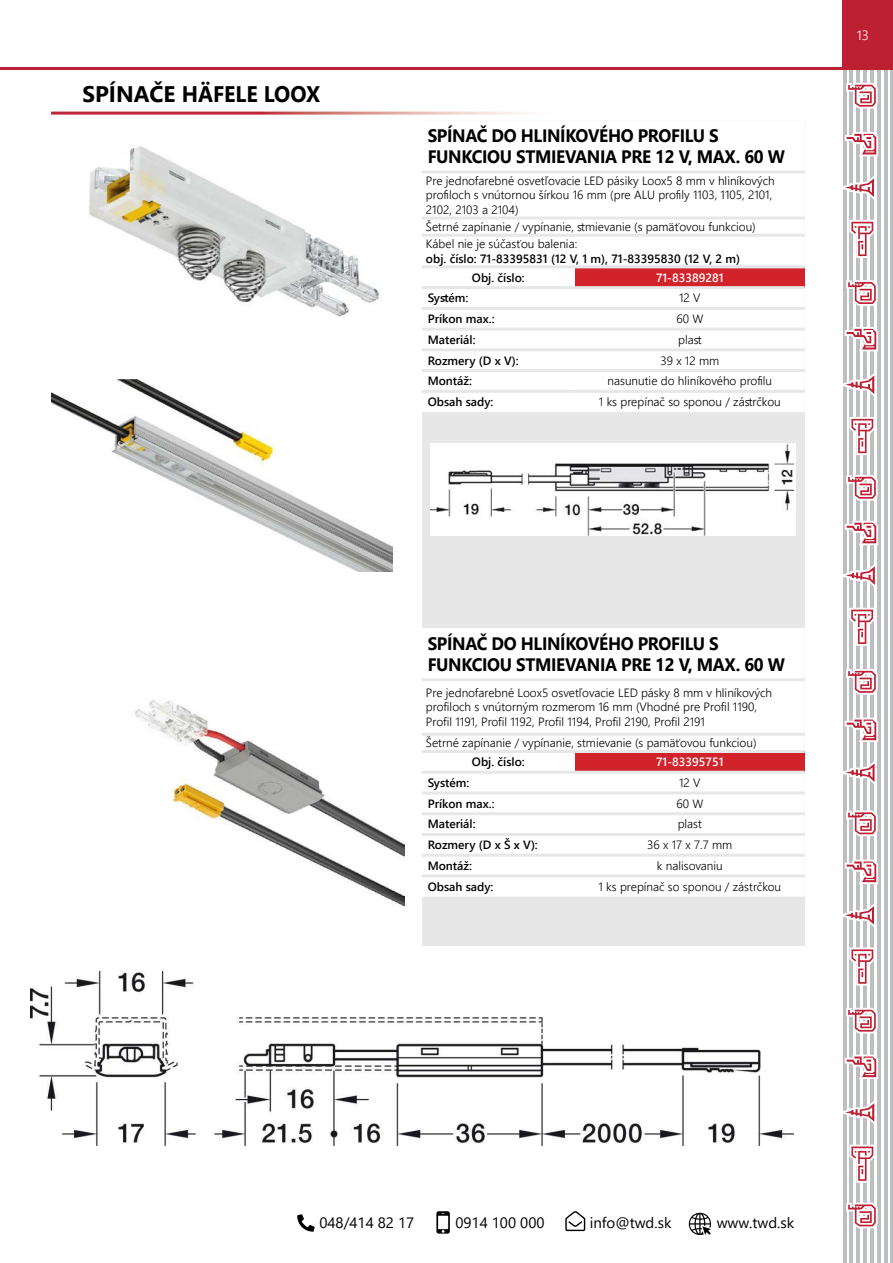
<style>
.page{position:relative;width:893px;height:1263px;background:#fff}
.page>*{position:absolute;margin:0;border:0;box-sizing:border-box;transform-origin:0 0}
.t1{font:700 22.5px "Segoe UI";color:#000}
.t2{font:700 18px/21.6px "Segoe UI";letter-spacing:-.02em;color:#000;scale:.95 1}
.t3{font:15px "Segoe UI";color:#000}
.t4{font:300 13.5px "Segoe UI";color:#fff}
.t5{font:300 12px/14.4px "Segoe UI";color:#000}
.t6{font:600 12px/19px "Segoe UI";color:#000}
.t7{font:600 12px "Segoe UI";color:#fff}
</style>
<div class="page">
<svg style="left:436px;top:1211px;width:14px;height:22px"></svg>
<svg style="left:565px;top:1211px;width:20px;height:20px"></svg>
<svg style="left:297px;top:1214px;width:18px;height:18px"></svg>
<svg style="left:688px;top:1212px;width:23px;height:24px"></svg>
<hr style="left:891px;top:60px;width:2px;height:1203px;background:#bcbec0">
<hr style="left:857px;top:60px;width:3px;height:1203px;background:#bcbec0">
<hr style="left:863px;top:60px;width:4px;height:1203px;background:#bcbec0">
<hr style="left:870px;top:60px;width:4px;height:1203px;background:#bcbec0">
<hr style="left:877px;top:60px;width:4px;height:1203px;background:#bcbec0">
<hr style="left:884px;top:60px;width:3px;height:1203px;background:#bcbec0">
<hr style="left:850px;top:60px;width:3px;height:1203px;background:#bcbec0">
<hr style="left:843px;top:60px;width:3px;height:1203px;background:#bcbec0">
<div style="left:843px;top:0;width:50px;height:70px;background:#be2033"></div>
<svg style="left:845px;top:132px;width:33px;height:24px"></svg>
<svg style="left:846px;top:83px;width:32px;height:25px"></svg>
<svg style="left:849px;top:220px;width:25px;height:38px"></svg>
<svg style="left:843px;top:174px;width:31px;height:27px"></svg>
<svg style="left:845px;top:327px;width:33px;height:24px"></svg>
<svg style="left:846px;top:280px;width:32px;height:26px"></svg>
<svg style="left:849px;top:417px;width:25px;height:38px"></svg>
<svg style="left:843px;top:372px;width:32px;height:26px"></svg>
<svg style="left:845px;top:521px;width:33px;height:24px"></svg>
<svg style="left:846px;top:475px;width:32px;height:26px"></svg>
<svg style="left:849px;top:608px;width:25px;height:38px"></svg>
<svg style="left:843px;top:562px;width:32px;height:27px"></svg>
<svg style="left:845px;top:718px;width:33px;height:24px"></svg>
<svg style="left:846px;top:669px;width:32px;height:26px"></svg>
<svg style="left:843px;top:759px;width:32px;height:27px"></svg>
<svg style="left:845px;top:860px;width:33px;height:24px"></svg>
<svg style="left:846px;top:810px;width:32px;height:26px"></svg>
<svg style="left:849px;top:947px;width:25px;height:38px"></svg>
<svg style="left:843px;top:902px;width:31px;height:27px"></svg>
<svg style="left:845px;top:1055px;width:33px;height:24px"></svg>
<svg style="left:846px;top:1008px;width:32px;height:25px"></svg>
<svg style="left:849px;top:1145px;width:25px;height:38px"></svg>
<svg style="left:843px;top:1099px;width:32px;height:27px"></svg>
<svg style="left:846px;top:1202px;width:32px;height:26px"></svg>
<hr style="left:0;top:68px;width:893px;height:2px;background:#be2033">
<div style="left:422px;top:120px;width:383px;height:826px;background:#e7e7e7"></div>
<div style="left:422px;top:120px;width:383px;height:292px;background:#fff"></div>
<div style="left:575px;top:267px;width:230px;height:21px;background:#d2232a"></div>
<hr style="left:422px;top:307px;width:153px;height:3px;background:#e6e7e8">
<hr style="left:575px;top:307px;width:230px;height:3px;background:#e6e7e8">
<hr style="left:422px;top:328px;width:153px;height:3px;background:#e6e7e8">
<hr style="left:575px;top:328px;width:230px;height:3px;background:#e6e7e8">
<hr style="left:422px;top:170px;width:153px;height:3px;background:#e6e7e8">
<hr style="left:575px;top:170px;width:230px;height:3px;background:#e6e7e8">
<hr style="left:422px;top:216px;width:153px;height:3px;background:#e6e7e8">
<hr style="left:575px;top:216px;width:230px;height:3px;background:#e6e7e8">
<hr style="left:422px;top:234px;width:153px;height:3px;background:#e6e7e8">
<hr style="left:575px;top:234px;width:230px;height:3px;background:#e6e7e8">
<hr style="left:422px;top:265px;width:153px;height:3px;background:#e6e7e8">
<hr style="left:575px;top:265px;width:230px;height:3px;background:#e6e7e8">
<hr style="left:422px;top:286px;width:153px;height:3px;background:#e6e7e8">
<hr style="left:575px;top:286px;width:230px;height:3px;background:#e6e7e8">
<hr style="left:422px;top:348px;width:153px;height:3px;background:#e6e7e8">
<hr style="left:575px;top:348px;width:230px;height:3px;background:#e6e7e8">
<hr style="left:422px;top:369px;width:153px;height:3px;background:#e6e7e8">
<hr style="left:575px;top:369px;width:230px;height:3px;background:#e6e7e8">
<hr style="left:422px;top:390px;width:153px;height:3px;background:#e6e7e8">
<hr style="left:575px;top:390px;width:230px;height:3px;background:#e6e7e8">
<div style="left:422px;top:628px;width:383px;height:269px;background:#fff"></div>
<div style="left:575px;top:751px;width:230px;height:21px;background:#d2232a"></div>
<hr style="left:422px;top:791px;width:153px;height:3px;background:#e6e7e8">
<hr style="left:575px;top:791px;width:230px;height:3px;background:#e6e7e8">
<hr style="left:422px;top:812px;width:153px;height:3px;background:#e6e7e8">
<hr style="left:575px;top:812px;width:230px;height:3px;background:#e6e7e8">
<hr style="left:422px;top:678px;width:153px;height:3px;background:#e6e7e8">
<hr style="left:575px;top:678px;width:230px;height:3px;background:#e6e7e8">
<hr style="left:422px;top:733px;width:153px;height:3px;background:#e6e7e8">
<hr style="left:575px;top:733px;width:230px;height:3px;background:#e6e7e8">
<hr style="left:422px;top:750px;width:153px;height:3px;background:#e6e7e8">
<hr style="left:575px;top:750px;width:230px;height:3px;background:#e6e7e8">
<hr style="left:422px;top:771px;width:153px;height:3px;background:#e6e7e8">
<hr style="left:575px;top:771px;width:230px;height:3px;background:#e6e7e8">
<hr style="left:422px;top:833px;width:153px;height:3px;background:#e6e7e8">
<hr style="left:575px;top:833px;width:230px;height:3px;background:#e6e7e8">
<hr style="left:422px;top:854px;width:153px;height:3px;background:#e6e7e8">
<hr style="left:575px;top:854px;width:230px;height:3px;background:#e6e7e8">
<hr style="left:422px;top:874px;width:153px;height:3px;background:#e6e7e8">
<hr style="left:575px;top:874px;width:230px;height:3px;background:#e6e7e8">
<img style="left:88px;top:146px;width:291px;height:171px">
<img style="left:430px;top:443px;width:366px;height:92px">
<img style="left:51px;top:379px;width:341px;height:192px">
<img style="left:135px;top:700px;width:269px;height:207px">
<img style="left:31px;top:972px;width:763px;height:173px">
<h1 class="t1" style="left:83px;top:73px;width:239px">SPÍNAČE HÄFELE LOOX</h1>
<h2 class="t2" style="left:428px;top:123px;width:378px">SPÍNAČ DO HLINÍKOVÉHO PROFILU S<br>FUNKCIOU STMIEVANIA PRE 12 V, MAX. 60 W</h2>
<p class="t5" style="left:426px;top:172px;width:350px">Pre jednofarebné osvetľovacie LED pásiky Loox5 8 mm v hliníkových profiloch s vnútornou šírkou 16 mm (pre ALU profily 1103, 1105, 2101,<br>2102, 2103 a 2104)</p>
<p class="t5" style="left:426px;top:217px;width:331px;line-height:17.2px">Šetrné zapínanie / vypínanie, stmievanie (s pamäťovou funkciou)<br>Kábel nie je súčasťou balenia:</p>
<p class="t6" style="left:472px;top:248px;width:270px;text-indent:-46px">obj. číslo: 71-83395831 (12 V, 1 m), 71-83395830 (12 V, 2 m)<br>Obj. číslo:</p>
<p class="t7" style="left:656px;top:266px;width:69px">71-83389281</p>
<p class="t6" style="left:428px;top:288px;width:42px">Systém:</p>
<p class="t5" style="left:679px;top:290px;width:23px">12 V</p>
<p class="t6" style="left:428px;top:308px;width:68px">Príkon max.:</p>
<p class="t5" style="left:676px;top:310px;width:28px">60 W</p>
<p class="t6" style="left:428px;top:329px;width:49px">Materiál:</p>
<p class="t5" style="left:678px;top:331px;width:25px">plast</p>
<p class="t6" style="left:428px;top:350px;width:92px">Rozmery (D x V):</p>
<p class="t5" style="left:660px;top:352px;width:60px">39 x 12 mm</p>
<p class="t6" style="left:428px;top:371px;width:46px">Montáž:</p>
<p class="t5" style="left:607px;top:373px;width:166px">nasunutie do hliníkového profilu</p>
<p class="t6" style="left:428px;top:391px;width:67px">Obsah sady:</p>
<p class="t5" style="left:599px;top:393px;width:183px">1 ks prepínač so sponou / zástrčkou</p>
<p class="t4" style="left:857px;top:22px;width:14px">13</p>
<h2 class="t2" style="left:428px;top:631px;width:378px">SPÍNAČ DO HLINÍKOVÉHO PROFILU S<br>FUNKCIOU STMIEVANIA PRE 12 V, MAX. 60 W</h2>
<p class="t5" style="left:426px;top:684px;width:348px">Pre jednofarebné Loox5 osvetľovacie LED pásky 8 mm v hliníkových profiloch s vnútorným rozmerom 16 mm (Vhodné pre Profil 1190,<br>Profil 1191, Profil 1192, Profil 1194, Profil 2190, Profil 2191</p>
<p class="t5" style="left:426px;top:735px;width:332px">Šetrné zapínanie / vypínanie, stmievanie (s pamäťovou funkciou)</p>
<p class="t6" style="left:472px;top:751px;width:54px">Obj. číslo:</p>
<p class="t7" style="left:656px;top:751px;width:69px">71-83395751</p>
<p class="t6" style="left:428px;top:772px;width:43px">Systém:</p>
<p class="t5" style="left:679px;top:774px;width:23px">12 V</p>
<p class="t6" style="left:428px;top:793px;width:68px">Príkon max.:</p>
<p class="t5" style="left:676px;top:795px;width:28px">60 W</p>
<p class="t6" style="left:428px;top:814px;width:49px">Materiál:</p>
<p class="t5" style="left:678px;top:816px;width:26px">plast</p>
<p class="t6" style="left:428px;top:834px;width:112px">Rozmery (D x Š x V):</p>
<p class="t5" style="left:647px;top:836px;width:87px">36 x 17 x 7.7 mm</p>
<p class="t6" style="left:428px;top:855px;width:46px">Montáž:</p>
<p class="t5" style="left:657px;top:857px;width:67px">k nalisovaniu</p>
<p class="t6" style="left:428px;top:876px;width:67px">Obsah sady:</p>
<p class="t5" style="left:598px;top:878px;width:184px">1 ks prepínač so sponou / zástrčkou</p>
<p class="t3" style="left:319px;top:1209px;width:96px">048/414 82 17</p>
<p class="t3" style="left:455px;top:1209px;width:91px">0914 100 000</p>
<p class="t3" style="left:590px;top:1209px;width:83px">info@twd.sk</p>
<p class="t3" style="left:717px;top:1209px;width:79px">www.twd.sk</p>
</div>
